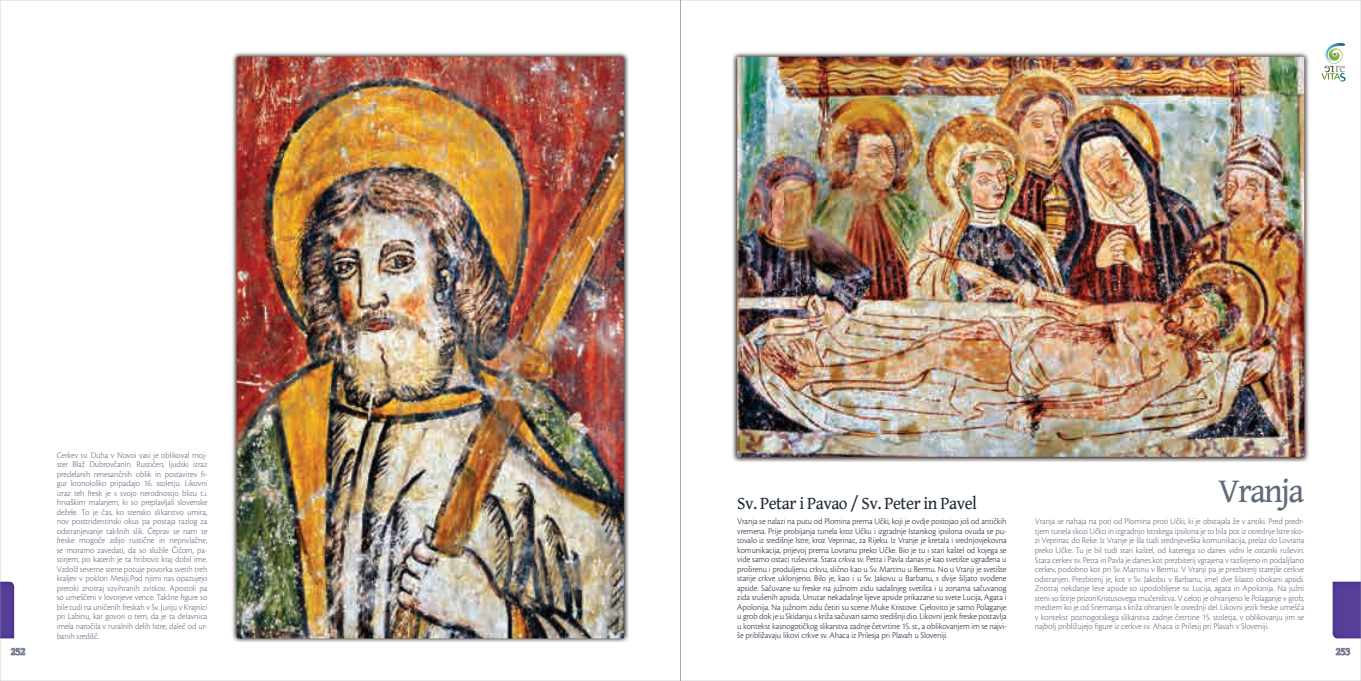
<style>
.page{position:relative;width:1361px;height:681px;background:#fff}
.page>*{position:absolute;margin:0;border:0;box-sizing:border-box;transform-origin:0 0}
.t1{font:35px "Gentium Book Basic";letter-spacing:-.05em;color:#606a7b;scale:.95 1}
.t2{font:18px "Gentium Book Basic";letter-spacing:-.03em;color:#1e2838;scale:.95 1}
.t3{font:9px/9.5px "Cronos Pro Lt Capt";letter-spacing:-.01em;color:#606a7b;text-align:justify;scale:.95 1}
.t4{font:9px/9.5px "Cronos Pro Lt Capt";letter-spacing:-.01em;color:#1e2838;text-align:justify;scale:.95 1}
</style>
<div class="page">
<img style="left:0;top:0;width:680px;height:680px">
<img style="left:680px;top:0;width:681px;height:680px">
<p class="t3" style="left:57px;top:450px;width:160px">Cerkev sv. Duha v Novoi vasi je oblikoval moj&shy;ster Blaž Dubrovčanin. Rustičen, ljudski izraz predelanih renesančnih oblik in postavitev fi&shy;gur kronološko pripadajo 16. stoletju. Likovni izraz teh fresk je s svojo nerodnostjo blizu t.i. hrvaškim malarjem, ki so preplavljali slovenske dežele. To je čas, ko stensko slikarstvo umira, nov posttridentinski okus pa postaja razlog za odstranjevanje takšnih slik. Čeprav se nam te freske mogoče zdijo rustične in neprivlačne, se moramo zavedati, da so služile Čičom, pa&shy;stirjem, po katerih je ta hribovit kraj dobil ime.<br>Vzdolž severne stene potuje povorka svetih treh kraljev v poklon Mesiji.Pod njimi nas opazujejo preroki znotraj vzvihranih zvitkov. Apostoli pa so umeščeni v lovorjeve vence. Takšne figure so bile tudi na uničenih freskah v Sv. Juriju v Krajnici pri Labinu, kar govori o tem, da je ta delavnica imela naročila v ruralnih delih Istre, daleč od ur&shy;banih središč.</p>
<h1 class="t1" style="left:1218px;top:465px;width:92px">Vranja</h1>
<h2 class="t2" style="left:737px;top:489px;width:254px">Sv. Petar i Pavao / Sv. Peter in Pavel</h2>
<p class="t4" style="left:737px;top:516px;width:285px">Vranja se nalazi na putu od Plomina prema Učki, koji je ovdje postojao još od antičkih vremena. Prije probijanja tunela kroz Učku i izgradnje Istarskog ipsilona ovuda se pu&shy;tovalo iz središnje Istre, kroz Veprinac, za Rijeku. Iz Vranje je kretala i srednjovjekovna komunikacija, prijevoj prema Lovranu preko Učke. Bio je tu i stari kaštel od kojega se vide samo ostaci ruševina. Stara crkva sv. Petra i Pavla danas je kao svetište ugrađena u proširenu i produljenu crkvu, slično kao u Sv. Martinu u Bermu. No u Vranji je svetište starije crkve uklonjeno. Bilo je, kao i u Sv. Jakovu u Barbanu, s dvije šiljato svođene apside. Sačuvane su freske na južnom zidu sadašnjeg svetišta i u zonama sačuvanog zida srušenih apsida. Unutar nekadašnje lijeve apside prikazane su svete Lucija, Agata i Apolonija. Na južnom zidu četiri su scene Muke Kristove. Cjelovito je samo Polaganje u grob dok je u Skidanju s križa sačuvan samo središnji dio. Likovni jezik freske postavlja u kontekst kasnogotičkog slikarstva zadnje četvrtine 15. st., a oblikovanjem im se najvi&shy;še približavaju likovi crkve sv. Ahaca iz Prilesja pri Plavah u Sloveniji.</p>
<p class="t3" style="left:1035px;top:516px;width:285px">Vranja se nahaja na poti od Plomina proti Učki, ki je obstajala že v antiki. Pred predr&shy;tjem tunela skozi Učko in izgradnjo Istrskega ipsilona je to bila pot iz osrednje Istre sko&shy;zi Veprinac do Reke. Iz Vranje je šla tudi srednjeveška komunikacija, prelaz do Lovrana preko Učke. Tu je bil tudi stari kaštel, od katerega so danes vidni le ostanki ruševin.<br>Stara cerkev sv. Petra in Pavla je danes kot prezbiterij vgrajena v razširjeno in podaljšano cerkev, podobno kot pri Sv. Martinu v Bermu. V Vranji pa je prezbiterij starejše cerkve odstranjen. Prezbiterij je, kot v Sv. Jakobu v Barbanu, imel dve šilasto obokani apsidi.<br>Znotraj nekdanje leve apside so upodobljene sv. Lucija, agata in Apolonija. Na južni steni so štirje prizoriKristusovega mučeništva. V celoti je ohranjeno le Polaganje v grob, medtem ko je od Snemanja s križa ohranjen le osrednji del. Likovni jezik freske umešča v kontekst poznogotskega slikarstva zadnje četrtine 15. stoletja, v oblikovanju jim se najbolj približujejo figure iz cerkve sv. Ahaca iz Prilesij pri Plavah v Sloveniji.</p>
</div>
